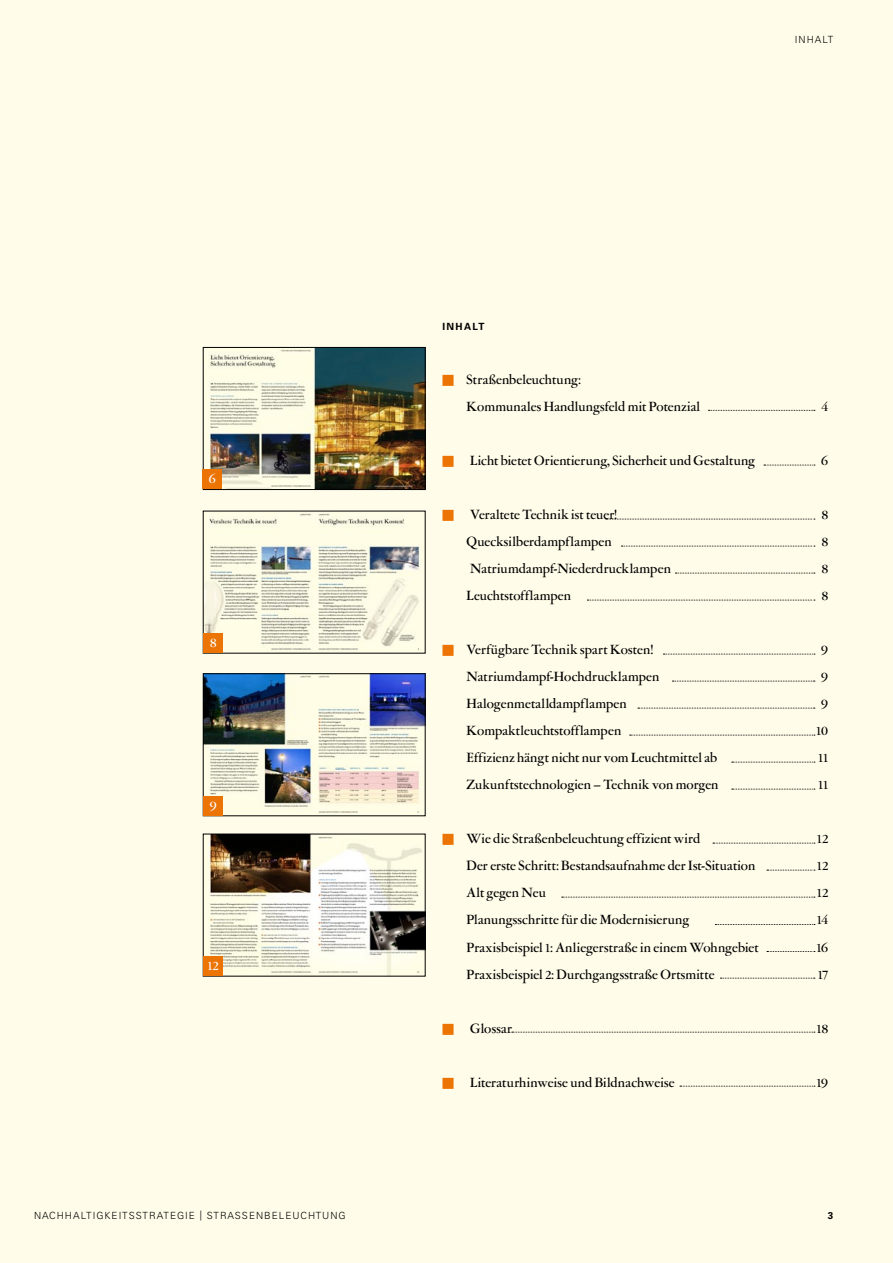
<style>
.page{position:relative;width:893px;height:1263px;background:#fffdea}
.page>*{position:absolute;margin:0;border:0;box-sizing:border-box;transform-origin:0 0}
.t1{font:500 15px/27px "Garamont Amst SH";letter-spacing:.015em;color:#000}
.t2{font:500 15px "Garamont Amst SH";color:#fff}
.t3{font:300 9.9px "Univers LT";letter-spacing:.1em;color:#000}
.t4{font:700 9.9px "Univers LT";letter-spacing:.125em;color:#000}
.s1{color:#ec7405}
</style>
<div class="page">
<svg style="left:708px;top:410px;width:107px;height:1px"></svg>
<svg style="left:764px;top:465px;width:51px;height:1px"></svg>
<svg style="left:606px;top:519px;width:209px;height:1px"></svg>
<svg style="left:621px;top:546px;width:194px;height:1px"></svg>
<svg style="left:675px;top:573px;width:140px;height:1px"></svg>
<svg style="left:587px;top:600px;width:228px;height:1px"></svg>
<svg style="left:663px;top:654px;width:152px;height:1px"></svg>
<svg style="left:672px;top:681px;width:143px;height:1px"></svg>
<svg style="left:638px;top:708px;width:177px;height:1px"></svg>
<svg style="left:630px;top:735px;width:185px;height:1px"></svg>
<svg style="left:732px;top:762px;width:83px;height:1px"></svg>
<svg style="left:732px;top:789px;width:83px;height:1px"></svg>
<svg style="left:713px;top:843px;width:102px;height:1px"></svg>
<svg style="left:767px;top:870px;width:48px;height:1px"></svg>
<svg style="left:562px;top:897px;width:253px;height:1px"></svg>
<svg style="left:715px;top:924px;width:100px;height:1px"></svg>
<svg style="left:767px;top:951px;width:48px;height:1px"></svg>
<svg style="left:720px;top:978px;width:95px;height:1px"></svg>
<svg style="left:512px;top:1032px;width:303px;height:1px"></svg>
<svg style="left:680px;top:1086px;width:135px;height:1px"></svg>
<img style="left:205px;top:349px;width:218px;height:139px">
<div style="left:203px;top:347px;width:222px;height:143px;border:1px solid #000"></div>
<img style="left:205px;top:513px;width:217px;height:137px">
<img style="left:205px;top:675px;width:218px;height:138px">
<div style="left:203px;top:673px;width:222px;height:143px;border:1px solid #000"></div>
<img style="left:209px;top:836px;width:214px;height:138px">
<div style="left:203px;top:834px;width:222px;height:142px;border:1px solid #000"></div>
<div style="left:203px;top:796px;width:20px;height:19px;background:#ec7405"></div>
<div style="left:203px;top:956px;width:20px;height:20px;background:#ec7405"></div>
<div style="left:203px;top:633px;width:20px;height:20px;background:#ec7405"></div>
<div style="left:202px;top:470px;width:20px;height:19px;background:#ec7405"></div>
<p class="t3" style="left:795px;top:33px;width:34px">INHALT</p>
<p class="t2" style="left:209px;top:472px;width:8px">6</p>
<p class="t2" style="left:210px;top:635px;width:8px">8</p>
<p class="t2" style="left:210px;top:798px;width:8px">9</p>
<p class="t2" style="left:208px;top:958px;width:12px">12</p>
<p class="t3" style="left:34px;top:1210px;width:194px">NACHHALTI GKEITSSTRATEGIE | STRASSE</p>
<p class="t3" style="left:256px;top:1210px;width:91px">NBELEUCHTU NG</p>
<p class="t4" style="left:443px;top:321px;width:43px">Inhalt</p>
<p class="t1" style="left:467px;top:367px;width:235px;text-indent:-24px"><span class="s1">■</span> Straßenbeleuchtung:<br>Kommunales Handlungsfeld mit Potenzial</p>
<p class="t1" style="left:821px;top:394px;width:8px">4</p>
<p class="t1" style="left:443px;top:448px;width:314px"><span class="s1">■</span> Licht bietet Orientierung, Sicherheit und Gestaltung</p>
<p class="t1" style="left:821px;top:448px;width:8px">6</p>
<p class="t1" style="left:443px;top:502px;width:176px"><span class="s1">■</span> Veraltete Technik ist teuer!</p>
<p class="t1" style="left:822px;top:502px;width:8px">8</p>
<p class="t1" style="left:467px;top:529px;width:147px">Quecksilberdampflampen</p>
<p class="t1" style="left:822px;top:529px;width:8px">8</p>
<p class="t1" style="left:470px;top:556px;width:202px">Natriumdampf-Niederdrucklampen</p>
<p class="t1" style="left:822px;top:556px;width:8px">8</p>
<p class="t1" style="left:467px;top:583px;width:106px">Leuchtstofflampen</p>
<p class="t1" style="left:822px;top:583px;width:8px">8</p>
<p class="t1" style="left:443px;top:637px;width:212px"><span class="s1">■</span> Verfügbare Technik spart Kosten!</p>
<p class="t1" style="left:821px;top:637px;width:8px">9</p>
<p class="t1" style="left:467px;top:664px;width:194px">Natriumdampf-Hochdrucklampen</p>
<p class="t1" style="left:821px;top:664px;width:8px">9</p>
<p class="t1" style="left:467px;top:691px;width:162px">Halogenmetalldampflampen</p>
<p class="t1" style="left:821px;top:691px;width:8px">9</p>
<p class="t1" style="left:467px;top:718px;width:156px">Kompaktleuchtstofflampen</p>
<p class="t1" style="left:817px;top:718px;width:13px">10</p>
<p class="t1" style="left:467px;top:745px;width:252px">Effizienz hängt nicht nur vom Leuchtmittel ab</p>
<p class="t1" style="left:818px;top:745px;width:11px">11</p>
<p class="t1" style="left:467px;top:772px;width:253px">Zukunftstechnologien – Technik von morgen</p>
<p class="t1" style="left:818px;top:772px;width:11px">11</p>
<p class="t1" style="left:443px;top:826px;width:259px"><span class="s1">■</span> Wie die Straßenbeleuchtung effizient wird</p>
<p class="t1" style="left:817px;top:826px;width:12px">12</p>
<p class="t1" style="left:467px;top:853px;width:290px">Der erste Schritt: Bestandsaufnahme der Ist-Situation</p>
<p class="t1" style="left:817px;top:853px;width:12px">12</p>
<p class="t1" style="left:467px;top:880px;width:81px">Alt gegen Neu</p>
<p class="t1" style="left:817px;top:880px;width:12px">12</p>
<p class="t1" style="left:467px;top:907px;width:224px">Planungsschritte für die Modernisierung</p>
<p class="t1" style="left:817px;top:907px;width:12px">14</p>
<p class="t1" style="left:467px;top:934px;width:294px">Praxisbeispiel 1: Anliegerstraße in einem Wohngebiet</p>
<p class="t1" style="left:817px;top:934px;width:13px">16</p>
<p class="t1" style="left:467px;top:961px;width:250px">Praxisbeispiel 2: Durchgangsstraße Ortsmitte</p>
<p class="t1" style="left:818px;top:961px;width:12px">17</p>
<p class="t1" style="left:443px;top:1015px;width:71px"><span class="s1">■</span> Glossar</p>
<p class="t1" style="left:817px;top:1015px;width:13px">18</p>
<p class="t1" style="left:443px;top:1069px;width:234px"><span class="s1">■</span> Literaturhinweise und Bildnachweise</p>
<p class="t1" style="left:817px;top:1069px;width:13px">19</p>
</div>
